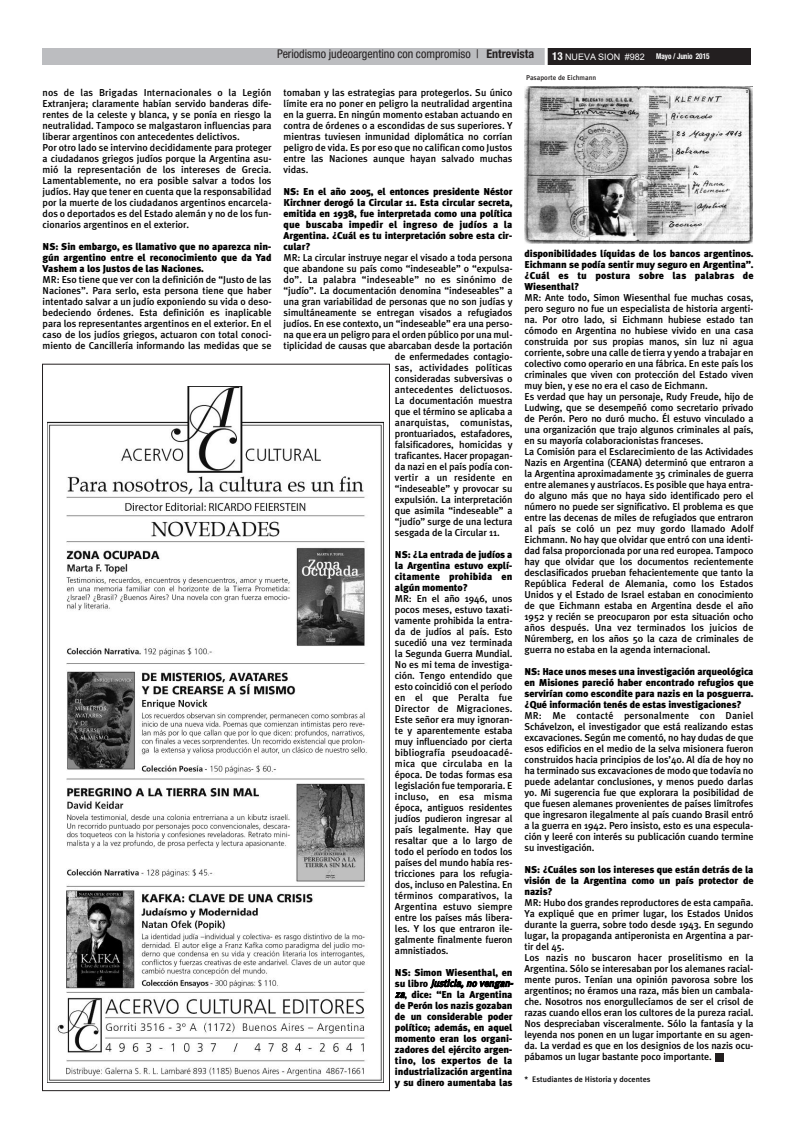
<style>
.page{position:relative;width:794px;height:1134px;background:#fff}
.page>*{position:absolute;margin:0;border:0;box-sizing:border-box;transform-origin:0 0}
.t1{font:condensed 12px "Helvetica Neue";color:#231f20}
.t2{font:500 10px/11px "Meta Plus";letter-spacing:-.01em;color:#000;text-align:justify}
.t3{font:900 10px/11px "Meta Plus";letter-spacing:-.01em;color:#000;text-align:justify}
.t4{font:500 10px "Meta Plus";letter-spacing:.01em;color:#000}
.t5{font:9px "Arial";color:#fff}
.t6{font:500 8px "Meta Plus";color:#000}
.t7{font:700 condensed 8px "Helvetica Neue";color:#fff;scale:.9 1}
.t8{font:500 7px "Meta Plus";color:#231f20}
.s1{font-weight:700}
.s2{font-family:"Helvetica Neue";font-weight:700;font-stretch:condensed;font-size:11px}
.s3{font-weight:500;font-style:italic}
</style>
<div class="page">
<div style="left:474px;top:48px;width:276px;height:17px;background:#231f20"></div>
<div style="left:42px;top:48px;width:504px;height:17px;background:#bcbdc0"></div>
<hr style="left:544px;top:48px;width:3px;height:17px;background:#fff">
<img style="left:48px;top:386px;width:335px;height:695px">
<img style="left:524px;top:87px;width:228px;height:157px">
<div style="left:715px;top:1054px;width:8px;height:8px;background:#231f20"></div>
<p class="t1" style="left:277px;top:50px;width:259px">Periodismo judeoargentino con compromiso | <span class="s1">Entrevista</span></p>
<p class="t5" style="left:552px;top:51px;width:94px"><span class="s2">13</span> NUEVA SION #982</p>
<p class="t7" style="left:656px;top:54px;width:61px">Mayo / Junio 2015</p>
<p class="t2" style="left:43px;top:87px;width:230px;text-align:left">nos de las Brigadas Internacionales o la Legión Extranjera; claramente habían servido banderas dife&shy;rentes de la celeste y blanca, y se ponía en riesgo la neutralidad. Tampoco se malgastaron influencias para liberar argentinos con antecedentes delictivos.<br>Por otro lado se intervino decididamente para proteger a ciudadanos griegos judíos porque la Argentina asu&shy;mió la representación de los intereses de Grecia.<br>Lamentablemente, no era posible salvar a todos los judíos. Hay que tener en cuenta que la responsabilidad por la muerte de los ciudadanos argentinos encarcela&shy;dos o deportados es del Estado alemán y no de los fun&shy;cionarios argentinos en el exterior.</p>
<p class="t3" style="left:43px;top:241px;width:230px">NS: Sin embargo, es llamativo que no aparezca nin&shy;gún argentino entre el reconocimiento que da Yad Vashem a los Justos de las Naciones.</p>
<p class="t2" style="left:43px;top:274px;width:230px">MR: Eso tiene que ver con la definición de “Justo de las Naciones”. Para serlo, esta persona tiene que haber intentado salvar a un judío exponiendo su vida o deso&shy;bedeciendo órdenes. Esta definición es inaplicable para los representantes argentinos en el exterior. En el caso de los judíos griegos, actuaron con total conoci&shy;miento de Cancillería informando las medidas que se</p>
<p class="t2" style="left:283px;top:87px;width:230px">tomaban y las estrategias para protegerlos. Su único límite era no poner en peligro la neutralidad argentina en la guerra. En ningún momento estaban actuando en contra de órdenes o a escondidas de sus superiores. Y mientras tuviesen inmunidad diplomática no corrían peligro de vida. Es por eso que no califican como Justos entre las Naciones aunque hayan salvado muchas vidas.</p>
<p class="t3" style="left:283px;top:186px;width:230px">NS: En el año 2005, el entonces presidente Néstor Kirchner derogó la Circular 11. Esta circular secreta, emitida en 1938, fue interpretada como una política que buscaba impedir el ingreso de judíos a la Argentina. ¿Cuál es tu interpretación sobre esta cir&shy;cular?</p>
<p class="t2" style="left:283px;top:252px;width:230px">MR: La circular instruye negar el visado a toda persona</p>
<p class="t2" style="left:283px;top:263px;width:230px">que abandone su país como “indeseable” o “expulsa-</p>
<p class="t4" style="left:283px;top:274px;width:230px">do”. La palabra “indeseable” no es sinónimo de</p>
<p class="t2" style="left:283px;top:285px;width:230px">“judío”. La documentación denomina “indeseables” a</p>
<p class="t2" style="left:283px;top:296px;width:230px">una gran variabilidad de personas que no son judías y</p>
<p class="t2" style="left:283px;top:307px;width:230px">simultáneamente se entregan visados a refugiados</p>
<p class="t2" style="left:283px;top:318px;width:230px">judíos. En ese contexto, un “indeseable” era una perso-</p>
<p class="t2" style="left:283px;top:329px;width:230px">na que era un peligro para el orden público por una mul-</p>
<p class="t2" style="left:283px;top:340px;width:230px">tiplicidad de causas que abarcaban desde la portación</p>
<p class="t2" style="left:395px;top:351px;width:119px">de enfermedades contagio-</p>
<p class="t4" style="left:395px;top:362px;width:119px">sas, actividades políticas</p>
<p class="t2" style="left:395px;top:373px;width:119px">consideradas subversivas o</p>
<p class="t4" style="left:395px;top:384px;width:119px">antecedentes delictuosos.</p>
<p class="t2" style="left:395px;top:395px;width:119px">La documentación muestra</p>
<p class="t2" style="left:395px;top:406px;width:119px">que el término se aplicaba a</p>
<p class="t4" style="left:395px;top:417px;width:119px">anarquistas, comunistas,</p>
<p class="t2" style="left:395px;top:428px;width:119px">prontuariados, estafadores,</p>
<p class="t2" style="left:395px;top:439px;width:119px">falsificadores, homicidas y</p>
<p class="t2" style="left:395px;top:450px;width:119px">traficantes. Hacer propagan-</p>
<p class="t2" style="left:395px;top:461px;width:119px">da nazi en el país podía con-</p>
<p class="t4" style="left:395px;top:472px;width:119px">vertir a un residente en</p>
<p class="t2" style="left:395px;top:483px;width:119px">“indeseable” y provocar su</p>
<p class="t2" style="left:395px;top:494px;width:119px">expulsión. La interpretación</p>
<p class="t2" style="left:395px;top:505px;width:119px">que asimila “indeseable” a</p>
<p class="t2" style="left:395px;top:516px;width:119px">“judío” surge de una lectura</p>
<p class="t2" style="left:395px;top:527px;width:106px">sesgada de la Circular 11.</p>
<p class="t3" style="left:395px;top:549px;width:119px">NS: ¿La entrada de judíos a la Argentina estuvo explí&shy;citamente prohibida en algún momento?</p>
<p class="t2" style="left:395px;top:593px;width:119px">MR: En el año 1946, unos pocos meses, estuvo taxati&shy;vamente prohibida la entra&shy;da de judíos al país. Esto sucedió una vez terminada la Segunda Guerra Mundial.<br>No es mi tema de investiga&shy;ción. Tengo entendido que esto coincidió con el período en el que Peralta fue Director de Migraciones.<br>Este señor era muy ignoran&shy;te y aparentemente estaba muy influenciado por cierta bibliografía pseudoacadé&shy;mica que circulaba en la época. De todas formas esa legislación fue temporaria. E incluso, en esa misma época, antiguos residentes judíos pudieron ingresar al país legalmente. Hay que resaltar que a lo largo de todo el período en todos los países del mundo había res&shy;tricciones para los refugia&shy;dos, incluso en Palestina. En términos comparativos, la Argentina estuvo siempre entre los países más libera&shy;les. Y los que entraron ile&shy;galmente finalmente fueron amnistiados.</p>
<p class="t3" style="left:395px;top:967px;width:122px;text-align:left">NS: Simon Wiesenthal, en s u l i b ro <span class="s3">Justicia,no vengan&shy;za</span>, dice: “En la Argentina de Perón los nazis gozaban de un considerable poder político; además, en aquel momento eran los organi&shy;zadores del ejército argen&shy;tino, los expertos de la industrialización argentina y su dinero aumentaba las</p>
<p class="t8" style="left:526px;top:74px;width:72px">Pasaporte de Eichmann</p>
<p class="t3" style="left:524px;top:248px;width:230px">disponibilidades líquidas de los bancos argentinos.<br>Eichmann se podía sentir muy seguro en Argentina”. ¿Cuál es tu postura sobre las palabras de Wiesenthal?</p>
<p class="t2" style="left:524px;top:292px;width:230px;text-align:left">MR: Ante todo, Simon Wiesenthal fue muchas cosas, pero seguro no fue un especialista de historia argenti&shy;na. Por otro lado, si Eichmann hubiese estado tan cómodo en Argentina no hubiese vivido en una casa construida por sus propias manos, sin luz ni agua corriente, sobre una calle de tierra y yendo a trabajar en colectivo como operario en una fábrica. En este país los criminales que viven con protección del Estado viven muy bien, y ese no era el caso de Eichmann.<br>Es verdad que hay un personaje, Rudy Freude, hijo de Ludwing, que se desempeñó como secretario privado de Perón. Pero no duró mucho. Él estuvo vinculado a una organización que trajo algunos criminales al país, en su mayoría colaboracionistas franceses.<br>La Comisión para el Esclarecimiento de las Actividades Nazis en Argentina (CEANA) determinó que entraron a la Argentina aproximadamente 35 criminales de guerra entre alemanes y austríacos. Es posible que haya entra&shy;do alguno más que no haya sido identificado pero el número no puede ser significativo. El problema es que entre las decenas de miles de refugiados que entraron al país se coló un pez muy gordo llamado Adolf Eichmann. No hay que olvidar que entró con una identi&shy;dad falsa proporcionada por una red europea. Tampoco hay que olvidar que los documentos recientemente desclasificados prueban fehacientemente que tanto la República Federal de Alemania, como los Estados Unidos y el Estado de Israel estaban en conocimiento de que Eichmann estaba en Argentina desde el año 1952 y recién se preocuparon por esta situación ocho años después. Una vez terminados los juicios de Núremberg, en los años 50 la caza de criminales de guerra no estaba en la agenda internacional.</p>
<p class="t3" style="left:524px;top:666px;width:230px">NS: Hace unos meses una investigación arqueológica en Misiones pareció haber encontrado refugios que servirían como escondite para nazis en la posguerra. ¿Qué información tenés de estas investigaciones?</p>
<p class="t2" style="left:524px;top:710px;width:230px">MR: Me contacté personalmente con Daniel Schávelzon, el investigador que está realizando estas excavaciones. Según me comentó, no hay dudas de que esos edificios en el medio de la selva misionera fueron construidos hacia principios de los’40. Al día de hoy no ha terminado sus excavaciones de modo que todavía no puede adelantar conclusiones, y menos puedo darlas yo. Mi sugerencia fue que explorara la posibilidad de que fuesen alemanes provenientes de países limítrofes que ingresaron ilegalmente al país cuando Brasil entró a la guerra en 1942. Pero insisto, esto es una especula&shy;ción y leeré con interés su publicación cuando termine su investigación.</p>
<p class="t3" style="left:524px;top:864px;width:230px">NS: ¿Cuáles son los intereses que están detrás de la visión de la Argentina como un país protector de nazis?</p>
<p class="t2" style="left:524px;top:897px;width:230px;text-align:left">MR: Hubo dos grandes reproductores de esta campaña.<br>Ya expliqué que en primer lugar, los Estados Unidos durante la guerra, sobre todo desde 1943. En segundo lugar, la propaganda antiperonista en Argentina a par&shy;tir del 45.<br>Los nazis no buscaron hacer proselitismo en la Argentina. Sólo se interesaban por los alemanes racial&shy;mente puros. Tenían una opinión pavorosa sobre los argentinos; no éramos una raza, más bien un cambala&shy;che. Nosotros nos enorgullecíamos de ser el crisol de razas cuando ellos eran los cultores de la pureza racial.<br>Nos despreciaban visceralmente. Sólo la fantasía y la leyenda nos ponen en un lugar importante en su agen&shy;da. La verdad es que en los designios de los nazis ocu&shy;pábamos un lugar bastante poco importante.</p>
<p class="t6" style="left:524px;top:1075px;width:127px">* Estudiantes de Historia y docentes</p>
</div>
